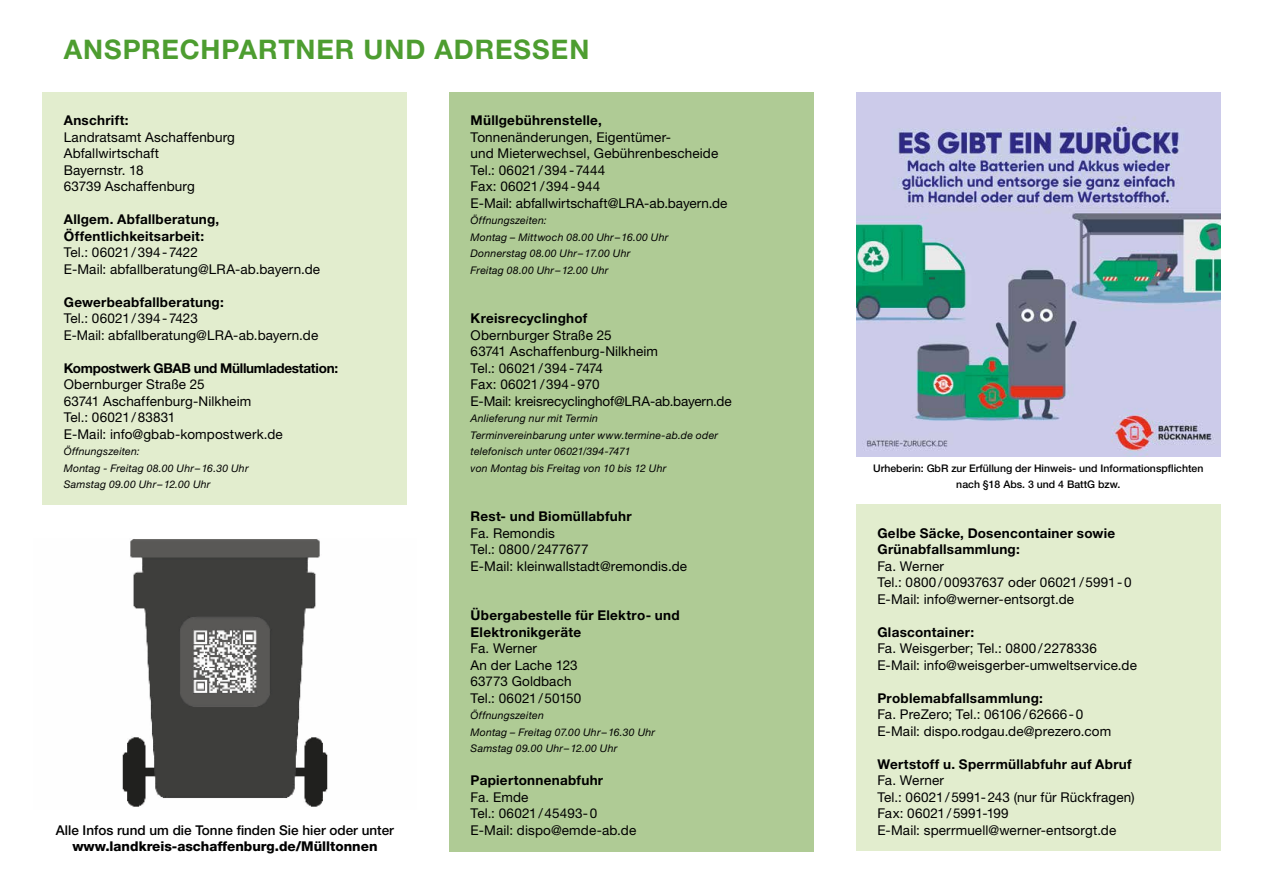
<style>
.page{position:relative;width:1263px;height:893px;background:#fff}
.page>*{position:absolute;margin:0;border:0;box-sizing:border-box;transform-origin:0 0}
.t1{font:700 27px "Helvetica Neue LT Pro";letter-spacing:.035em;color:#4d9d30}
.t2{font:13.5px/16.5px "Helvetica Neue LT Pro";letter-spacing:.01em;color:#000}
.t3{font:700 13.5px/16.5px "Helvetica Neue LT Pro";letter-spacing:.02em;color:#000}
.t4{font:500 13.5px "Helvetica Neue LT Pro";color:#000}
.t5{font:800 13.5px "Helvetica Neue LT Pro";color:#000}
.t6{font:700 13.5px "Helvetica Neue LT Pro";letter-spacing:-.02em;color:#000}
.t7{font:italic 10.5px/16.5px "Helvetica Neue LT Pro";letter-spacing:.02em;color:#000}
.t8{font:500 10.5px/16.5px "Helvetica Neue LT Pro";color:#000;text-align:center}
</style>
<div class="page">
<div style="left:449px;top:92px;width:365px;height:759px;background:#afcb95"></div>
<div style="left:43px;top:92px;width:364px;height:413px;background:#e2edce"></div>
<svg style="left:1220px;top:561px;width:1px;height:239px"></svg>
<div style="left:856px;top:505px;width:364px;height:346px;background:#e2edce"></div>
<img style="left:122px;top:539px;width:206px;height:268px">
<img style="left:856px;top:92px;width:364px;height:364px">
<h1 class="t1" style="left:64px;top:33px;width:527px">ANSPRECHPARTNER UND ADRESSEN</h1>
<p class="t3" style="left:64px;top:112px;width:66px">Anschrift:</p>
<p class="t2" style="left:64px;top:128px;width:173px">Landratsamt Aschaffenburg<br>Abfallwirtschaft<br>Bayernstr. 18<br>63739 Aschaffenburg</p>
<p class="t3" style="left:64px;top:211px;width:157px">Allgem. Abfallberatung,<br>Öffentlichkeitsarbeit:</p>
<p class="t2" style="left:64px;top:244px;width:258px">Tel.: 06021/394-7422<br>E-Mail: abfallberatung@LRA-ab.bayern.de</p>
<p class="t3" style="left:64px;top:293px;width:162px">Gewerbeabfallberatung:</p>
<p class="t2" style="left:64px;top:310px;width:256px">Tel.: 06021/394-7423<br>E-Mail: abfallberatung@LRA-ab.bayern.de</p>
<p class="t6" style="left:64px;top:359px;width:276px">Kompostwerk GBAB und Müllumladestation:</p>
<p class="t2" style="left:64px;top:376px;width:221px">Obernburger Straße 25<br>63741 Aschaffenburg-Nilkheim<br>Tel.: 06021/83831<br>E-Mail: info@gbab-kompostwerk.de</p>
<p class="t7" style="left:64px;top:443px;width:186px">Öffnungszeiten:<br>Montag - Freitag 08.00 Uhr–16.30 Uhr<br>Samstag 09.00 Uhr–12.00 Uhr</p>
<p class="t4" style="left:56px;top:822px;width:340px">Alle Infos rund um die Tonne finden Sie hier oder unter</p>
<p class="t5" style="left:72px;top:838px;width:307px">www.landkreis-aschaffenburg.de/Mülltonnen</p>
<p class="t3" style="left:471px;top:112px;width:133px">Müllgebührenstelle,</p>
<p class="t2" style="left:471px;top:128px;width:258px">Tonnenänderungen, Eigentümer-<br>und Mieterwechsel, Gebührenbescheide<br>Tel.: 06021/394-7444<br>Fax: 06021/394-944<br>E-Mail: abfallwirtschaft@LRA-ab.bayern.de</p>
<p class="t7" style="left:471px;top:212px;width:199px">Öffnungszeiten:<br>Montag – Mittwoch 08.00 Uhr–16.00 Uhr<br>Donnerstag 08.00 Uhr–17.00 Uhr<br>Freitag 08.00 Uhr–12.00 Uhr</p>
<p class="t3" style="left:471px;top:310px;width:118px">Kreisrecyclinghof</p>
<p class="t2" style="left:471px;top:326px;width:263px">Obernburger Straße 25<br>63741 Aschaffenburg-Nilkheim<br>Tel.: 06021/394-7474<br>Fax: 06021/394-970<br>E-Mail: kreisrecyclinghof@LRA-ab.bayern.de</p>
<p class="t7" style="left:471px;top:410px;width:249px">Anlieferung nur mit Termin<br>Terminvereinbarung unter www.termine-ab.de oder telefonisch unter 06021/394-7471<br>von Montag bis Freitag von 10 bis 12 Uhr</p>
<p class="t3" style="left:471px;top:508px;width:163px">Rest- und Biomüllabfuhr</p>
<p class="t2" style="left:471px;top:524px;width:218px">Fa. Remondis<br>Tel.: 0800/2477677<br>E-Mail: kleinwallstadt@remondis.de</p>
<p class="t3" style="left:471px;top:607px;width:211px">Übergabestelle für Elektro- und<br>Elektronikgeräte</p>
<p class="t2" style="left:471px;top:640px;width:112px">Fa. Werner<br>An der Lache 123<br>63773 Goldbach<br>Tel.: 06021/50150</p>
<p class="t7" style="left:471px;top:707px;width:186px">Öffnungszeiten<br>Montag – Freitag 07.00 Uhr–16.30 Uhr<br>Samstag 09.00 Uhr–12.00 Uhr</p>
<p class="t3" style="left:471px;top:772px;width:134px">Papiertonnenabfuhr</p>
<p class="t2" style="left:471px;top:788px;width:167px">Fa. Emde<br>Tel.: 06021/45493-0<br>E-Mail: dispo@emde-ab.de</p>
<p class="t8" style="left:873px;top:459px;width:332px">Urheberin: GbR zur Erfüllung der Hinweis- und Informationspflichten nach §18 Abs. 3 und 4 BattG bzw.</p>
<p class="t3" style="left:877px;top:524px;width:239px">Gelbe Säcke, Dosencontainer sowie<br>Grünabfallsammlung:</p>
<p class="t2" style="left:877px;top:557px;width:256px">Fa. Werner<br>Tel.: 0800/00937637 oder 06021/5991-0<br>E-Mail: info@werner-entsorgt.de</p>
<p class="t3" style="left:877px;top:623px;width:98px">Glascontainer:</p>
<p class="t2" style="left:877px;top:640px;width:261px">Fa. Weisgerber; Tel.: 0800/2278336<br>E-Mail: info@weisgerber-umweltservice.de</p>
<p class="t3" style="left:877px;top:689px;width:167px">Problemabfallsammlung:</p>
<p class="t2" style="left:877px;top:706px;width:235px">Fa. PreZero; Tel.: 06106/62666-0<br>E-Mail: dispo.rodgau.de@prezero.com</p>
<p class="t3" style="left:877px;top:755px;width:256px">Wertstoff u. Sperrmüllabfuhr auf Abruf</p>
<p class="t2" style="left:877px;top:772px;width:259px">Fa. Werner<br>Tel.: 06021/5991-243 (nur für Rückfragen)<br>Fax: 06021/5991-199<br>E-Mail: sperrmuell@werner-entsorgt.de</p>
</div>
